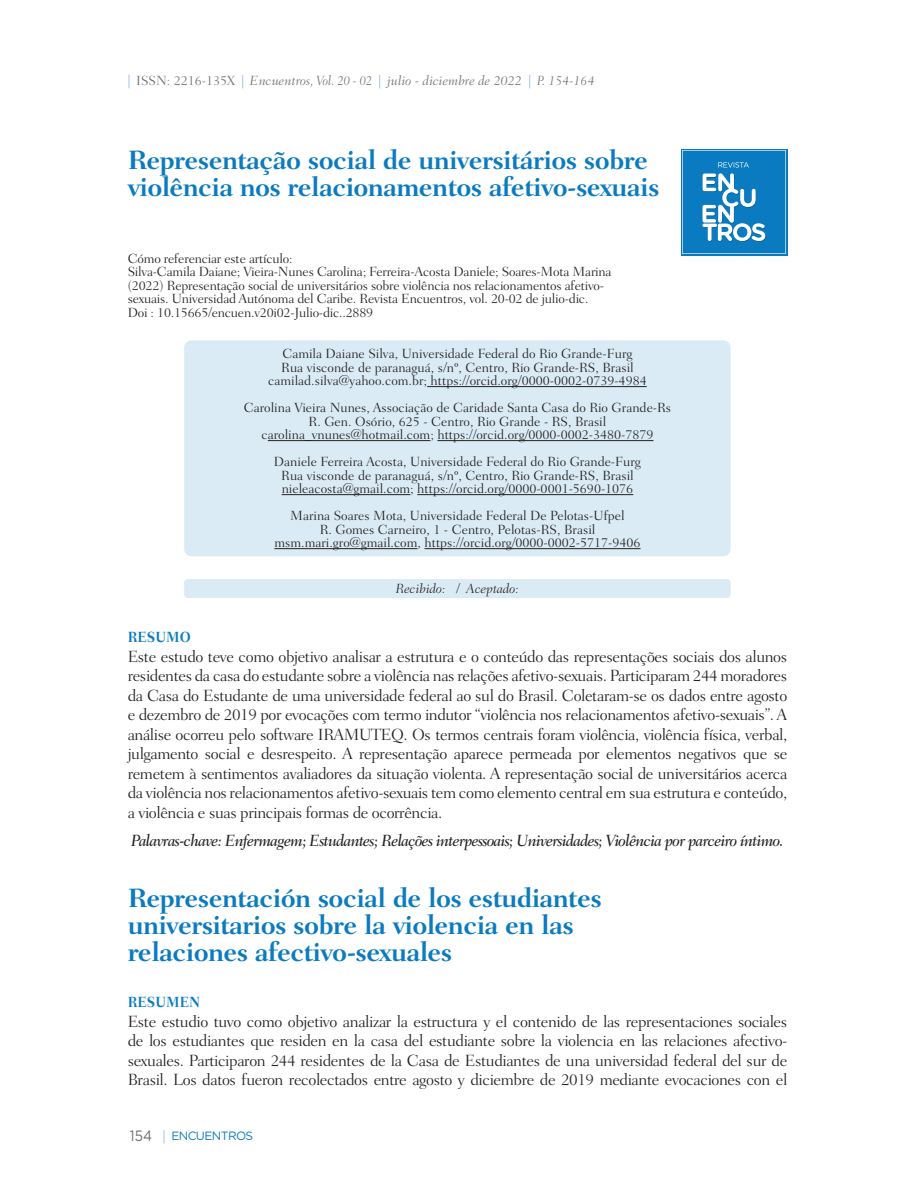
<style>
.page{position:relative;width:915px;height:1191px;background:#fff}
.page>*{position:absolute;margin:0;border:0;box-sizing:border-box;transform-origin:0 0}
.t1{font:700 27px/27px "Fairfield LT Std";letter-spacing:-.025em;color:#0b7bc1}
.t2{font:300 16.5px/19.5px "Fairfield LT Std";letter-spacing:-.025em;color:#231f20;text-align:justify}
.t3{font:italic 500 16.5px "Fairfield LT Std";letter-spacing:-.045em;color:#231f20;scale:.95 1}
.t4{font:700 15px "Fairfield LT Std";color:#0b7bc1;scale:.9 1}
.t5{font:300 13.5px/13.5px "Fairfield LT Std";color:#231f20;text-align:center}
.t6{font:italic 300 13.5px "Fairfield LT Std";color:#6c6d70}
.t7{font:italic 300 13.5px "Fairfield LT Std";color:#231f20}
.t8{font:12px "Gotham Rounded";letter-spacing:-.05em;color:#0b7bc1}
.s1{color:#6497d0}
.s2{font-style:normal}
.s3{font-size:15px;color:#6c6d70}
.s4{font-family:"Fairfield LT Std";font-weight:300;font-style:italic;font-size:13.5px;color:#6497d0}
</style>
<div class="page">
<div style="left:184px;top:340px;width:546px;height:216px;background:#daebf5;border-radius:8px"></div>
<div style="left:184px;top:579px;width:546px;height:19px;background:#daebf5;border-radius:4px"></div>
<div style="left:680px;top:149px;width:107px;height:106px;background:#9ecae6"></div>
<svg style="left:681px;top:150px;width:104px;height:104px;background:#318fc9"></svg>
<hr style="left:427px;top:386px;width:219px;height:1px;background:#231f20">
<hr style="left:268px;top:440px;width:162px;height:1px;background:#231f20">
<hr style="left:437px;top:440px;width:216px;height:1px;background:#231f20">
<hr style="left:281px;top:494px;width:129px;height:1px;background:#231f20">
<hr style="left:417px;top:494px;width:216px;height:1px;background:#231f20">
<hr style="left:274px;top:548px;width:143px;height:1px;background:#231f20">
<hr style="left:424px;top:548px;width:216px;height:1px;background:#231f20">
<p class="t6" style="left:128px;top:72px;width:468px"><span class="s1">|</span> <span class="s2">ISSN: 2216-135X</span> <span class="s1">|</span> Encuentros, Vol. 20 - 02 <span class="s1">|</span> julio - diciembre de 2022 <span class="s1">|</span> P. 154-164</p>
<h1 class="t1" style="left:128px;top:146px;width:533px">Representação social de universitários sobre violência nos relacionamentos afetivo-sexuais</h1>
<p class="t5" style="left:128px;top:251px;width:485px;text-align:left">Cómo referenciar este artículo:<br>Silva-Camila Daiane; Vieira-Nunes Carolina; Ferreira-Acosta Daniele; Soares-Mota Marina (2022) Representação social de universitários sobre violência nos relacionamentos afetivo&shy;sexuais. Universidad Autónoma del Caribe. Revista Encuentros, vol. 20-02 de julio-dic.<br>Doi : 10.15665/encuen.v20i02-Julio-dic..2889</p>
<p class="t5" style="left:268px;top:347px;width:380px">Camila Daiane Silva, Universidade Federal do Rio Grande-Furg<br>Rua visconde de paranaguá, s/nº, Centro, Rio Grande-RS, Brasil camilad.silva@yahoo.com.br; https://orcid.org/0000-0002-0739-4984</p>
<p class="t5" style="left:244px;top:401px;width:429px">Carolina Vieira Nunes, Associação de Caridade Santa Casa do Rio Grande-Rs<br>R. Gen. Osório, 625 - Centro, Rio Grande - RS, Brasil carolina_vnunes@hotmail.com; https://orcid.org/0000-0002-3480-7879</p>
<p class="t5" style="left:274px;top:455px;width:368px">Daniele Ferreira Acosta, Universidade Federal do Rio Grande-Furg<br>Rua visconde de paranaguá, s/nº, Centro, Rio Grande-RS, Brasil nieleacosta@gmail.com; https://orcid.org/0000-0001-5690-1076</p>
<p class="t5" style="left:274px;top:509px;width:367px">Marina Soares Mota, Universidade Federal De Pelotas-Ufpel<br>R. Gomes Carneiro, 1 - Centro, Pelotas-RS, Brasil msm.mari.gro@gmail.com, https://orcid.org/0000-0002-5717-9406</p>
<p class="t7" style="left:396px;top:581px;width:124px">Recibido: / Aceptado:</p>
<p class="t4" style="left:128px;top:628px;width:72px">RESUMO</p>
<p class="t2" style="left:128px;top:646px;width:661px">Este estudo teve como objetivo analisar a estrutura e o conteúdo das representações sociais dos alunos residentes da casa do estudante sobre a violência nas relações afetivo-sexuais. Participaram 244 moradores da Casa do Estudante de uma universidade federal ao sul do Brasil. Coletaram-se os dados entre agosto e dezembro de 2019 por evocações com termo indutor “violência nos relacionamentos afetivo-sexuais”. A análise ocorreu pelo software IRAMUTEQ. Os termos centrais foram violência, violência física, verbal, julgamento social e desrespeito. A representação aparece permeada por elementos negativos que se remetem à sentimentos avaliadores da situação violenta. A representação social de universitários acerca da violência nos relacionamentos afetivo-sexuais tem como elemento central em sua estrutura e conteúdo, a violência e suas principais formas de ocorrência.</p>
<p class="t3" style="left:131px;top:830px;width:688px">Palavras-chave: Enfermagem; Estudantes; Relações interpessoais; Universidades; Violência por parceiro íntimo.</p>
<h1 class="t1" style="left:128px;top:884px;width:475px">Representación social de los estudiantes universitarios sobre la violencia en las relaciones afectivo-sexuales</h1>
<p class="t4" style="left:128px;top:993px;width:82px">RESUMEN</p>
<p class="t2" style="left:128px;top:1011px;width:661px">Este estudio tuvo como objetivo analizar la estructura y el contenido de las representaciones sociales de los estudiantes que residen en la casa del estudiante sobre la violencia en las relaciones afectivo&shy;sexuales. Participaron 244 residentes de la Casa de Estudiantes de una universidad federal del sur de Brasil. Los datos fueron recolectados entre agosto y diciembre de 2019 mediante evocaciones con el</p>
<p class="t8" style="left:130px;top:1127px;width:125px"><span class="s3">154</span> <span class="s4">|</span> ENCUENTROS</p>
</div>
